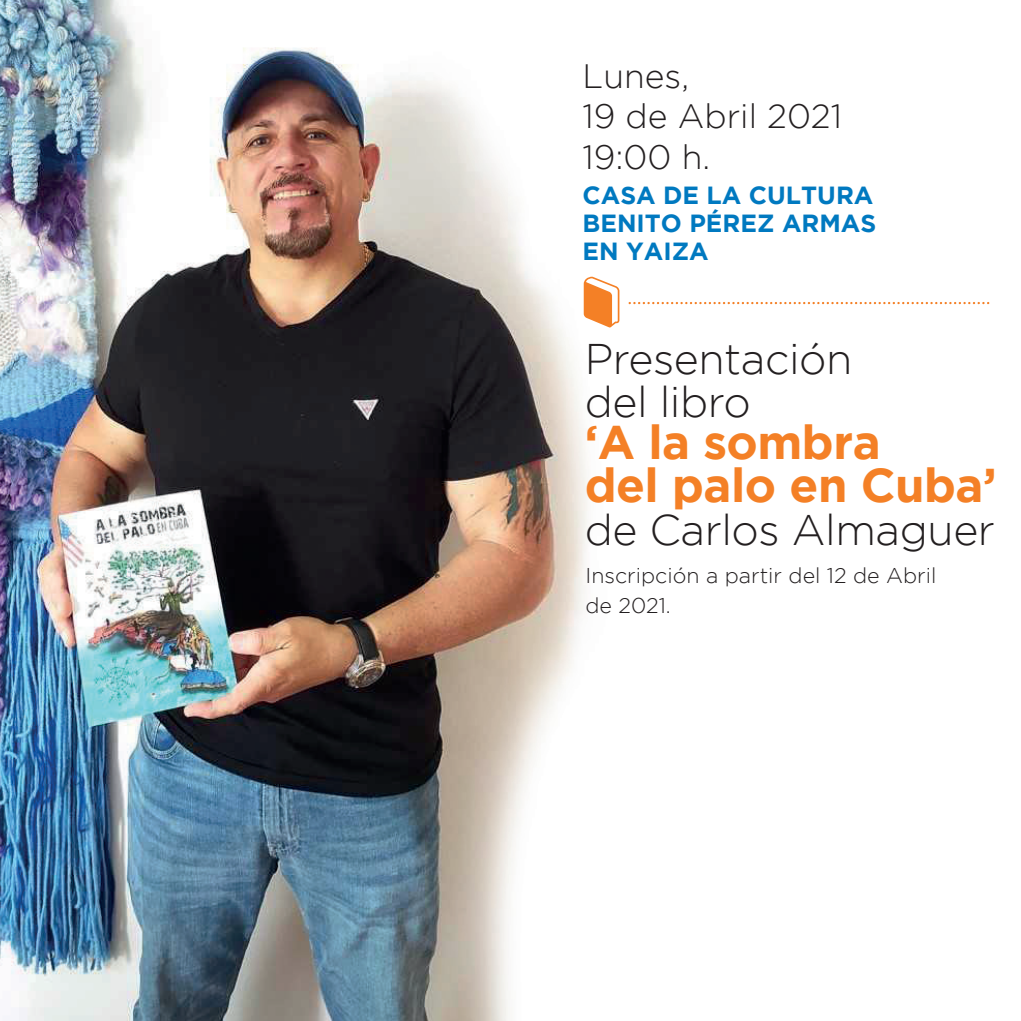
<style>
.page{position:relative;width:1021px;height:1021px;background:#fff}
.page>*{position:absolute;margin:0;border:0;box-sizing:border-box;transform-origin:0 0}
.t1{font:700 47.25px/42.8px "Gotham";letter-spacing:-.01em;color:#f48026}
.t2{font:300 42.75px/42.8px "Gotham";letter-spacing:-.01em;color:#231f20}
.t3{font:300 33.75px/40.5px "Gotham";color:#231f20}
.t4{font:700 24.75px/28.1px "Gotham";color:#0079c0;text-align:justify}
.t5{font:300 21.38px/29.2px "Gotham";color:#231f20}
</style>
<div class="page">
<img style="left:0;top:0;width:629px;height:1020px">
<svg style="left:629px;top:302px;width:361px;height:2px"></svg>
<svg style="left:583px;top:276px;width:36px;height:51px"></svg>
<h3 class="t3" style="left:582px;top:55px;width:261px">Lunes,<br>19 de Abril 2021<br>19:00 h.</h3>
<p class="t4" style="left:582px;top:180px;width:295px">CASA DE LA CULTURA BENITO PÉREZ ARMAS EN YAIZA</p>
<h2 class="t2" style="left:584px;top:337px;width:269px">Presentación del libro</h2>
<h1 class="t1" style="left:584px;top:420px;width:413px">‘A la sombra<br>del palo en Cuba’</h1>
<h2 class="t2" style="left:584px;top:508px;width:412px">de Carlos Almaguer</h2>
<p class="t5" style="left:585px;top:561px;width:352px">Inscripción a partir del 12 de Abril de 2021.</p>
</div>
